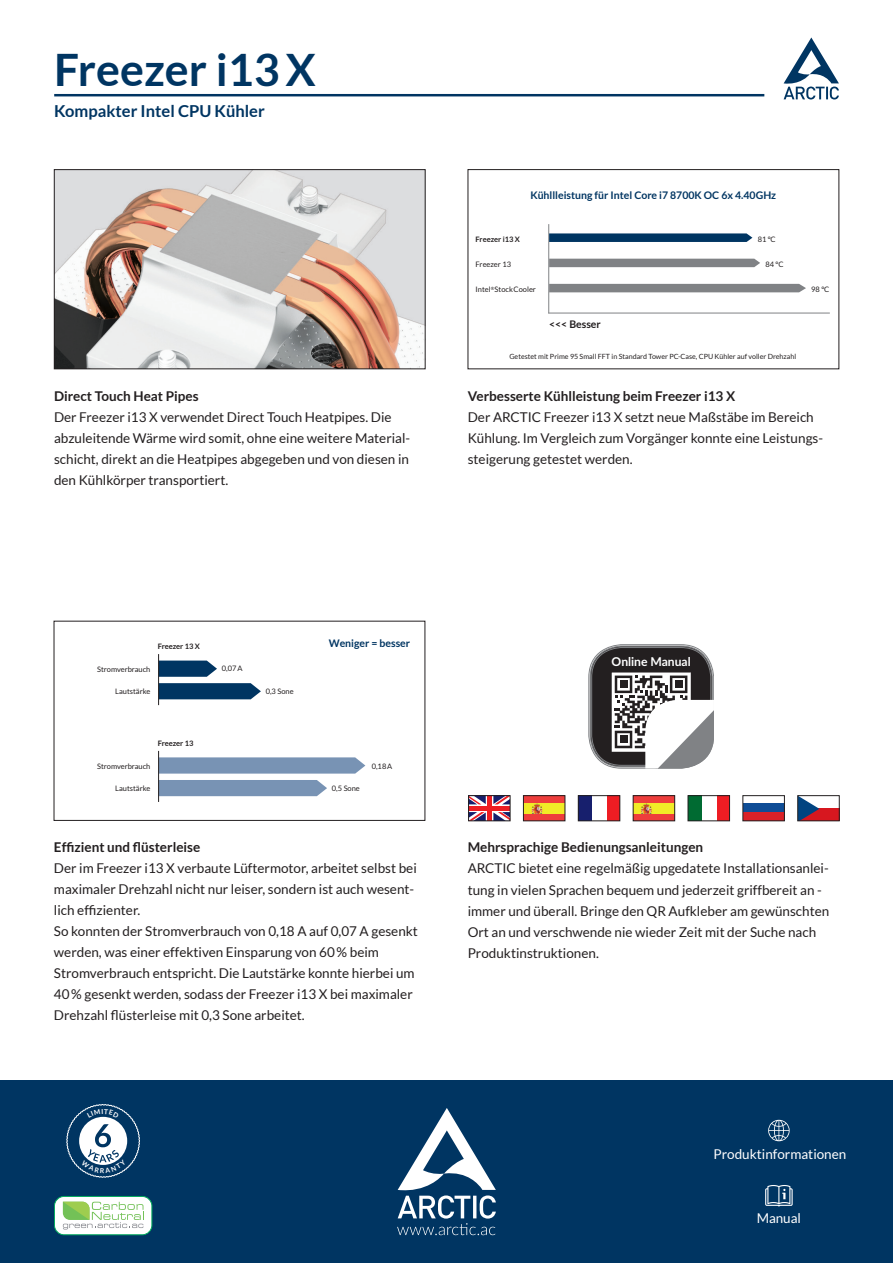
<style>
.page{position:relative;width:893px;height:1263px;background:#fff}
.page>*{position:absolute;margin:0;border:0;box-sizing:border-box;transform-origin:0 0}
.t1{font:700 44.7px "Lato";color:#003562}
.t2{font:19.65px "Lato";color:#231f20}
.t3{font:700 16.5px "Lato";color:#003562}
.t4{font:13.5px/21px "Lato";color:#231f20}
.t5{font:700 13.5px "Lato";color:#231f20}
.t6{font:13.5px "Lato";color:#fff}
.t7{font:700 12.15px "Lato";letter-spacing:-.005em;color:#fff}
.t8{font:700 10.5px "Lato";color:#003562}
.t9{font:700 10.5px "Lato";color:#231f20}
.t10{font:7.5px "Lato";color:#231f20}
.t11{font:700 7.5px "Lato";color:#231f20}
.t12{font:7.2px "Lato";color:#231f20}
</style>
<div class="page">
<div style="left:0;top:1080px;width:893px;height:183px;background:#003562"></div>
<div style="left:159px;top:780px;width:168px;height:16px;background:#7893b4"></div>
<svg style="left:159px;top:683px;width:102px;height:16px;background:#0f406b"></svg>
<svg style="left:159px;top:757px;width:206px;height:17px;background:#819ab9"></svg>
<svg style="left:159px;top:660px;width:58px;height:17px"></svg>
<hr style="left:548px;top:224px;width:1px;height:89px;background:#808285">
<hr style="left:548px;top:313px;width:282px;height:1px;background:#808285">
<hr style="left:158px;top:751px;width:1px;height:51px;background:#231f20">
<hr style="left:158px;top:654px;width:1px;height:51px;background:#231f20">
<img style="left:56px;top:171px;width:367px;height:196px">
<div style="left:54px;top:169px;width:371px;height:200px;border:1px solid #231f20"></div>
<svg style="left:784px;top:37px;width:55px;height:62px"></svg>
<svg style="left:397px;top:1108px;width:99px;height:127px"></svg>
<svg style="left:470px;top:797px;width:38px;height:22px"></svg>
<div style="left:487px;top:796px;width:5px;height:25px;background:#ee1d23"></div>
<hr style="left:469px;top:806px;width:41px;height:4px;background:#ee1d23">
<div style="left:468px;top:795px;width:42px;height:26px;border:1px solid #231f20"></div>
<img style="left:635px;top:802px;width:38px;height:13px">
<div style="left:633px;top:815px;width:42px;height:6px;background:#ee3d3c"></div>
<div style="left:633px;top:796px;width:42px;height:6px;background:#ee3d3c"></div>
<div style="left:633px;top:795px;width:42px;height:26px;border:1px solid #231f20"></div>
<div style="left:688px;top:796px;width:14px;height:25px;background:#006b32"></div>
<div style="left:717px;top:796px;width:12px;height:25px;background:#ee1d23"></div>
<div style="left:688px;top:795px;width:42px;height:26px;border:1px solid #231f20"></div>
<div style="left:743px;top:803px;width:41px;height:9px;background:#0f4d96"></div>
<div style="left:743px;top:812px;width:41px;height:9px;background:#da2128"></div>
<div style="left:743px;top:795px;width:41px;height:26px;border:1px solid #231f20"></div>
<div style="left:578px;top:796px;width:15px;height:25px;background:#171f6d"></div>
<div style="left:607px;top:796px;width:13px;height:25px;background:#ee1d23"></div>
<div style="left:578px;top:795px;width:42px;height:26px;border:1px solid #231f20"></div>
<div style="left:798px;top:809px;width:41px;height:12px;background:#d7171f"></div>
<svg style="left:800px;top:797px;width:19px;height:22px"></svg>
<div style="left:798px;top:795px;width:41px;height:26px;border:1px solid #231f20"></div>
<div style="left:468px;top:169px;width:371px;height:200px;border:1px solid #231f20"></div>
<img style="left:525px;top:802px;width:38px;height:13px">
<div style="left:523px;top:815px;width:42px;height:6px;background:#ee3d3c"></div>
<div style="left:523px;top:796px;width:42px;height:6px;background:#ee3d3c"></div>
<div style="left:523px;top:795px;width:42px;height:26px;border:1px solid #231f20"></div>
<div style="left:54px;top:1196px;width:98px;height:39px;background:#fff;border-radius:10px"></div>
<div style="left:54px;top:1196px;width:98px;height:39px;border:1px solid #00ac5c;border-radius:10px"></div>
<svg style="left:63px;top:1202px;width:81px;height:27px"></svg>
<svg style="left:588px;top:644px;width:126px;height:124px"></svg>
<svg style="left:768px;top:1120px;width:22px;height:21px"></svg>
<svg style="left:765px;top:1185px;width:28px;height:21px"></svg>
<svg style="left:549px;top:233px;width:203px;height:9px;background:#10426c"></svg>
<div style="left:549px;top:259px;width:211px;height:8px;background:#808285"></div>
<div style="left:549px;top:284px;width:257px;height:8px;background:#808285"></div>
<hr style="left:54px;top:94px;width:710px;height:2px;background:#003562">
<svg style="left:66px;top:1104px;width:74px;height:74px"></svg>
<p class="t1" style="left:54px;top:44px;width:263px">Freezer i13X</p>
<p class="t3" style="left:54px;top:102px;width:212px">Kompakter Intel CPU Kühler</p>
<p class="t5" style="left:54px;top:388px;width:146px">Direct Touch Heat Pipes</p>
<p class="t4" style="left:54px;top:406px;width:358px">Der Freezer i13 X verwendet Direct Touch Heatpipes. Die abzuleitende Wärme wird somit, ohne eine weitere Material&shy;schicht, direkt an die Heatpipes abgegeben und von diesen in den Kühlkörper transportiert.</p>
<p class="t8" style="left:530px;top:189px;width:247px">Kühllleistung für Intel Core i7 8700K OC 6x 4.40GHz</p>
<p class="t11" style="left:476px;top:235px;width:46px">Freezer i13 X</p>
<p class="t10" style="left:758px;top:235px;width:20px">81 °C</p>
<p class="t10" style="left:476px;top:260px;width:37px">Freezer 13</p>
<p class="t10" style="left:765px;top:260px;width:20px">84 °C</p>
<p class="t10" style="left:476px;top:285px;width:62px">Intel<sup>®</sup> Stock Cooler</p>
<p class="t10" style="left:811px;top:285px;width:20px">98 °C</p>
<p class="t9" style="left:549px;top:318px;width:53px">&lt;&lt;&lt; Besser</p>
<p class="t12" style="left:509px;top:352px;width:288px">Getestet mit Prime 95 Small FFT in Standard Tower PC-Case, CPU Kühler auf voller Drehzahl</p>
<p class="t5" style="left:468px;top:388px;width:269px">Verbesserte Kühlleistung beim Freezer i13 X</p>
<p class="t4" style="left:468px;top:406px;width:357px">Der ARCTIC Freezer i13 X setzt neue Maßstäbe im Bereich<br>Kühlung. Im Vergleich zum Vorgänger konnte eine Leistungs&shy;steigerung getestet werden.</p>
<p class="t2" style="left:688px;top:407px;width:59px">British</p>
<p class="t10" style="left:97px;top:665px;width:55px">Stromverbrauch</p>
<p class="t10" style="left:115px;top:687px;width:37px">Lautstärke</p>
<p class="t11" style="left:158px;top:641px;width:44px">Freezer 13 X</p>
<p class="t8" style="left:329px;top:637px;width:83px">Weniger = besser</p>
<p class="t10" style="left:222px;top:664px;width:22px">0,07A</p>
<p class="t10" style="left:266px;top:687px;width:29px">0,3 Sone</p>
<p class="t10" style="left:97px;top:762px;width:55px">Stromverbrauch</p>
<p class="t10" style="left:115px;top:784px;width:37px">Lautstärke</p>
<p class="t11" style="left:158px;top:738px;width:37px">Freezer 13</p>
<p class="t10" style="left:332px;top:784px;width:29px">0,5 Sone</p>
<p class="t10" style="left:372px;top:762px;width:22px">0,18A</p>
<p class="t5" style="left:54px;top:840px;width:148px">Effizient und flüsterleise</p>
<p class="t4" style="left:54px;top:858px;width:364px">Der im Freezer i13 X verbaute Lüftermotor, arbeitet selbst bei maximaler Drehzahl nicht nur leiser, sondern ist auch wesent&shy;lich effizienter.</p>
<p class="t4" style="left:54px;top:921px;width:365px">So konnten der Stromverbrauch von 0,18 A auf 0,07 A gesenkt werden, was einer effektiven Einsparung von 60% beim Stromverbrauch entspricht. Die Lautstärke konnte hierbei um 40% gesenkt werden, sodass der Freezer i13 X bei maximaler Drehzahl flüsterleise mit 0,3 Sone arbeitet.</p>
<p class="t2" style="left:359px;top:859px;width:81px">Germany</p>
<p class="t2" style="left:359px;top:929px;width:49px">Spain</p>
<p class="t7" style="left:612px;top:653px;width:81px">Online Manual</p>
<p class="t5" style="left:468px;top:840px;width:237px">Mehrsprachige Bedienungsanleitungen</p>
<p class="t4" style="left:468px;top:858px;width:363px">ARCTIC bietet eine regelmäßig upgedatete Installationsanlei&shy;tung in vielen Sprachen bequem und jederzeit griffbereit an - immer und überall. Bringe den QR Aufkleber am gewünschten Ort an und verschwende nie wieder Zeit mit der Suche nach Produktinstruktionen.</p>
<p class="t2" style="left:633px;top:858px;width:60px">France</p>
<p class="t2" style="left:524px;top:861px;width:112px">ItalianRussia</p>
<p class="t2" style="left:524px;top:925px;width:57px">Russia</p>
<p class="t2" style="left:579px;top:922px;width:60px">France</p>
<p class="t2" style="left:633px;top:925px;width:54px">Czech</p>
<p class="t6" style="left:713px;top:1147px;width:134px">Produktinformationen</p>
<p class="t6" style="left:757px;top:1211px;width:45px">Manual</p>
</div>
